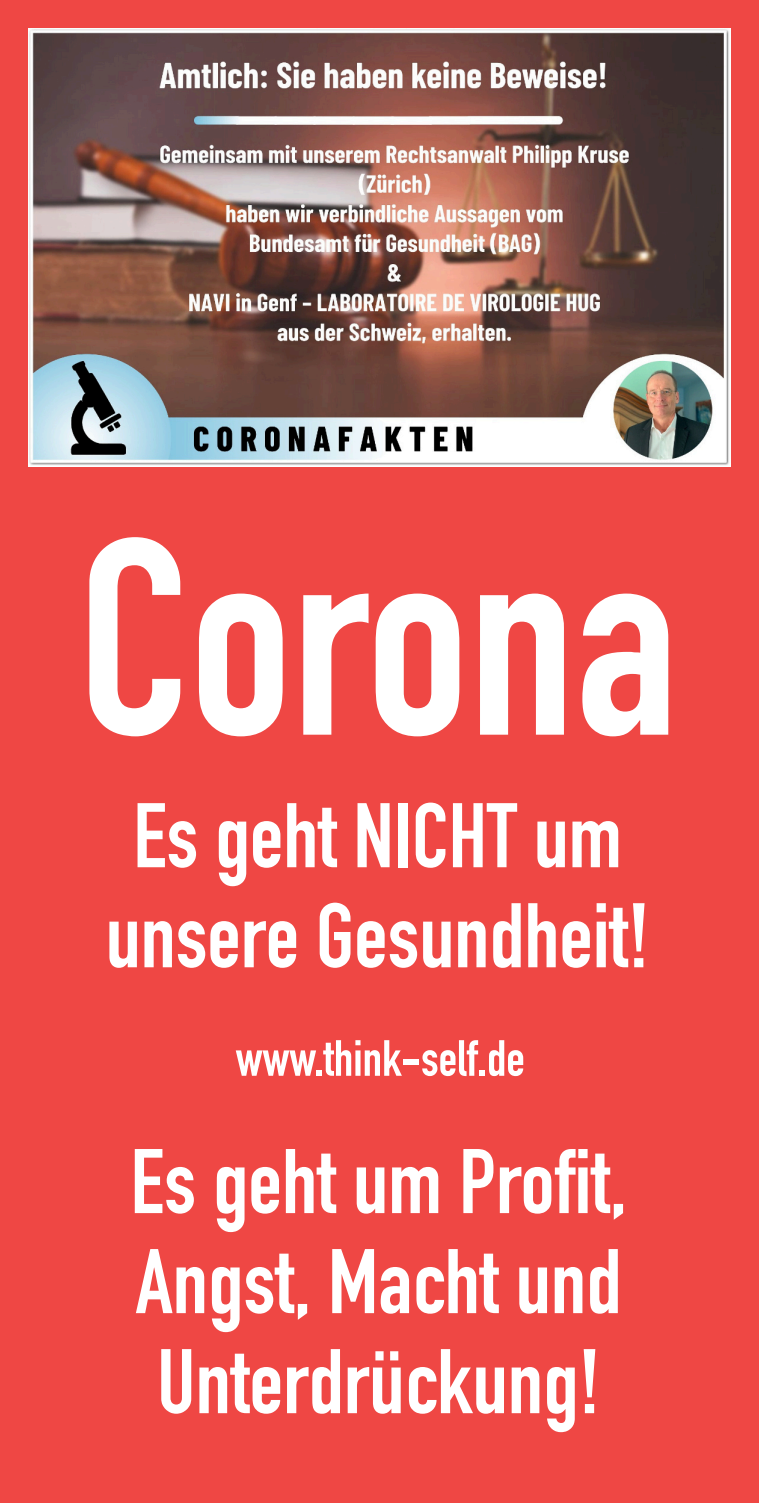
<style>
.page{position:relative;width:759px;height:1503px;background:#fff}
.page>*{position:absolute;margin:0;border:0;box-sizing:border-box;transform-origin:0 0}
.t1{font:700 275px "DIN Condensed";color:#fff}
.t2{font:700 90px/100px "DIN Condensed";color:#fff;text-align:center}
.t3{font:700 50px "DIN Condensed";color:#fff}
</style>
<div class="page">
<div style="left:0;top:0;width:758px;height:1502px;background:#ef4744"></div>
<img style="left:28px;top:28px;width:702px;height:438px">
<h1 class="t1" style="left:78px;top:539px;width:600px">Corona</h1>
<p class="t2" style="left:106px;top:798px;width:545px">Es geht NICHT um unsere Gesundheit!</p>
<p class="t3" style="left:235px;top:1040px;width:290px">www.think-self.de</p>
<p class="t2" style="left:130px;top:1144px;width:497px;text-align:justify">Es geht um Profit, Angst, Macht und Unterdrückung!</p>
</div>
